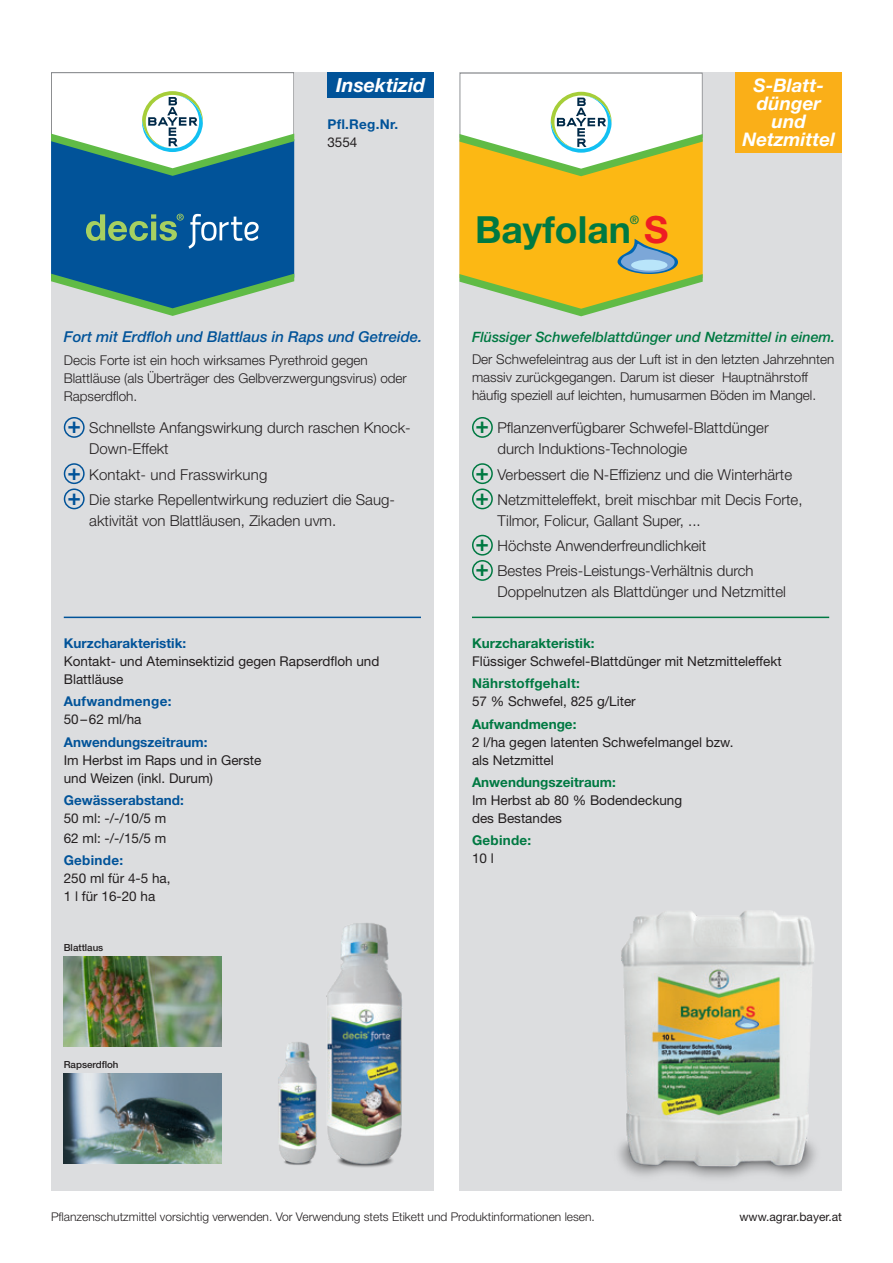
<style>
.page{position:relative;width:893px;height:1263px;background:#fff}
.page>*{position:absolute;margin:0;border:0;box-sizing:border-box;transform-origin:0 0}
.t1{font:700 37.5px "Helvetica Neue";color:#007942}
.t2{font:700 22.5px "Helvetica Neue LT Std";color:#007942}
.t3{font:700 22.5px "Helvetica Neue LT Std";color:#015399}
.t4{font:italic 700 19.5px "Helvetica Neue LT Std";color:#fff}
.t5{font:italic 700 18.75px "Helvetica Neue LT Std";color:#fff}
.t6{font:300 15px/21px "Helvetica Neue LT Std";color:#231f20}
.t7{font:italic 500 15px "Helvetica Neue LT Std";color:#015399}
.Headline-Bold{font:italic 500 14.25px "Helvetica Neue LT Std";color:#007942}
.Tabelle_Text{font:13.5px/18px "Helvetica Neue LT Std";color:#231f20}
.Headline-Bold-2{font:300 13.5px/18px "Helvetica Neue LT Std";color:#231f20}
.Lauftext{font:700 13.5px/18px "Helvetica Neue LT Std";color:#015399}
.Lauftext-2{font:700 13.5px/18px "Helvetica Neue LT Std";letter-spacing:.02em;color:#015399}
.Lauftext-3{font:700 13.5px "Helvetica Neue LT Std";color:#007942}
.Lauftext-4{font:700 13.5px/18px "Helvetica Neue LT Std";letter-spacing:.02em;color:#007942}
.t8{font:300 12px "Helvetica Neue LT Pro";color:#231f20}
.t9{font:12px "Helvetica Neue LT Std";color:#231f20}
.t10{font:500 11.7px "Helvetica Neue";color:#007942}
.Headline-Bold-3{font:500 9.75px "Helvetica Neue LT Std";color:#231f20}
.s1{font-weight:400;color:#231f20}
.s2{font-weight:700;color:#015399}
.s3{color:#ee1d23}
.s4{font-weight:700;color:#007942}
</style>
<div class="page">
<div style="left:51px;top:72px;width:383px;height:1119px;background:#dcdddf"></div>
<div style="left:459px;top:72px;width:383px;height:1119px;background:#dcdddf"></div>
<svg style="left:51px;top:72px;width:243px;height:244px;background:#699cb6"></svg>
<div style="left:64px;top:417px;width:21px;height:21px;border:2px solid #015399;border-radius:50%"></div>
<div style="left:64px;top:463px;width:21px;height:21px;border:2px solid #015399;border-radius:50%"></div>
<div style="left:64px;top:488px;width:21px;height:21px;border:2px solid #015399;border-radius:50%"></div>
<div style="left:472px;top:417px;width:21px;height:21px;border:2px solid #007942;border-radius:50%"></div>
<div style="left:472px;top:463px;width:21px;height:21px;border:2px solid #007942;border-radius:50%"></div>
<div style="left:472px;top:488px;width:21px;height:21px;border:2px solid #007942;border-radius:50%"></div>
<div style="left:472px;top:535px;width:21px;height:21px;border:2px solid #007942;border-radius:50%"></div>
<div style="left:472px;top:560px;width:21px;height:21px;border:2px solid #007942;border-radius:50%"></div>
<div style="left:327px;top:72px;width:107px;height:26px;background:#015399"></div>
<div style="left:736px;top:72px;width:106px;height:81px;background:#faaf18"></div>
<hr style="left:64px;top:617px;width:357px;height:1px;background:#015399">
<hr style="left:472px;top:617px;width:357px;height:1px;background:#007942">
<img style="left:64px;top:957px;width:157px;height:89px">
<img style="left:64px;top:1074px;width:157px;height:89px">
<svg style="left:459px;top:72px;width:244px;height:244px;background:#e9ce72"></svg>
<img style="left:618px;top:911px;width:198px;height:267px">
<img style="left:326px;top:923px;width:77px;height:245px">
<img style="left:278px;top:1042px;width:39px;height:123px">
<p class="t4" style="left:336px;top:73px;width:90px">Insektizid</p>
<p class="t5" style="left:754px;top:74px;width:72px">S-Blatt-</p>
<p class="t5" style="left:757px;top:92px;width:65px">dünger</p>
<p class="t5" style="left:772px;top:110px;width:36px">und</p>
<p class="t5" style="left:743px;top:128px;width:94px">Netzmittel</p>
<p class="Lauftext" style="left:327px;top:115px;width:72px">Pfl.Reg.Nr.</p>
<p class="Tabelle_Text" style="left:327px;top:133px;width:32px">3554</p>
<p class="t7" style="left:64px;top:328px;width:360px">Fort mit Erdfloh und Blattlaus in Raps und Getreide.</p>
<p class="Headline-Bold-2" style="left:64px;top:351px;width:345px">Decis Forte ist ein hoch wirksames Pyrethroid gegen<br>Blattläuse (als Überträger des Gelbverzwergungsvirus) oder<br>Rapserdfloh.</p>
<p class="t3" style="left:67px;top:411px;width:15px">+</p>
<p class="t6" style="left:89px;top:417px;width:323px">Schnellste Anfangswirkung durch raschen Knock-<br>Down-Effekt</p>
<p class="t3" style="left:67px;top:458px;width:15px">+</p>
<p class="t6" style="left:89px;top:463px;width:180px">Kontakt- und Frasswirkung</p>
<p class="t3" style="left:67px;top:483px;width:15px">+</p>
<p class="t6" style="left:89px;top:489px;width:307px">Die starke Repellentwirkung reduziert die Saug&shy;aktivität von Blattläusen, Zikaden uvm.</p>
<p class="Lauftext" style="left:64px;top:634px;width:124px">Kurzcharakteristik:</p>
<p class="Tabelle_Text" style="left:64px;top:652px;width:317px">Kontakt- und Ateminsektizid gegen Rapserdfloh und<br>Blattläuse</p>
<p class="Lauftext-2" style="left:64px;top:692px;width:109px">Aufwandmenge:<br><span class="s1">50–62 ml/ha</span></p>
<p class="Tabelle_Text" style="left:64px;top:733px;width:199px"><span class="s2">Anwendungszeitraum:<br></span>Im Herbst im Raps und in Gerste und Weizen (inkl. Durum)</p>
<p class="Lauftext" style="left:64px;top:791px;width:121px">Gewässerabstand:<br><span class="s1">50 ml: -/-/10/5 m</span></p>
<p class="Tabelle_Text" style="left:64px;top:829px;width:104px">62 ml: -/-/15/5 m</p>
<p class="Tabelle_Text" style="left:64px;top:851px;width:108px"><span class="s2">Gebinde:<br></span>250 ml für 4-5 ha,</p>
<p class="Tabelle_Text" style="left:64px;top:887px;width:93px">1 l für 16-20 ha</p>
<p class="Headline-Bold-3" style="left:64px;top:942px;width:41px">Blattlaus</p>
<p class="Headline-Bold-3" style="left:64px;top:1059px;width:56px">Rapserdfloh</p>
<p class="t10" style="left:630px;top:211px;width:11px">®</p>
<p class="t1" style="left:475px;top:200px;width:195px">Bayfolan <span class="s3">S</span></p>
<p class="Headline-Bold" style="left:472px;top:328px;width:365px">Flüssiger Schwefelblattdünger und Netzmittel in einem.</p>
<p class="Headline-Bold-2" style="left:472px;top:350px;width:364px">Der Schwefeleintrag aus der Luft ist in den letzten Jahrzehnten massiv zurückgegangen. Darum ist dieser Hauptnährstoff häufig speziell auf leichten, humusarmen Böden im Mangel.</p>
<p class="t2" style="left:476px;top:411px;width:15px">+</p>
<p class="t6" style="left:497px;top:417px;width:273px">Pflanzenverfügbarer Schwefel-Blattdünger durch Induktions-Technologie</p>
<p class="t2" style="left:476px;top:458px;width:15px">+</p>
<p class="t6" style="left:497px;top:463px;width:296px">Verbessert die N-Effizienz und die Winterhärte</p>
<p class="t2" style="left:476px;top:483px;width:15px">+</p>
<p class="t6" style="left:497px;top:489px;width:307px">Netzmitteleffekt, breit mischbar mit Decis Forte,<br>Tilmor, Folicur, Gallant Super, ...</p>
<p class="t2" style="left:476px;top:529px;width:15px">+</p>
<p class="t6" style="left:497px;top:535px;width:210px">Höchste Anwenderfreundlichkeit</p>
<p class="t2" style="left:476px;top:554px;width:15px">+</p>
<p class="t6" style="left:497px;top:560px;width:290px">Bestes Preis-Leistungs-Verhältnis durch<br>Doppelnutzen als Blattdünger und Netzmittel</p>
<p class="Lauftext-3" style="left:472px;top:635px;width:124px">Kurzcharakteristik:</p>
<p class="Tabelle_Text" style="left:472px;top:652px;width:311px">Flüssiger Schwefel-Blattdünger mit Netzmitteleffekt</p>
<p class="Tabelle_Text" style="left:472px;top:674px;width:165px"><span class="s4">Nährstoffgehalt:<br></span>57 % Schwefel, 825 g/Liter</p>
<p class="Tabelle_Text" style="left:472px;top:715px;width:263px"><span class="s4">Aufwandmenge:<br></span>2 l/ha gegen latenten Schwefelmangel bzw. als Netzmittel</p>
<p class="Tabelle_Text" style="left:472px;top:773px;width:212px"><span class="s4">Anwendungszeitraum:<br></span>Im Herbst ab 80 % Bodendeckung des Bestandes</p>
<p class="Lauftext-4" style="left:472px;top:831px;width:61px">Gebinde:<br><span class="s1">10 l</span></p>
<p class="t8" style="left:51px;top:1209px;width:545px">Pflanzenschutzmittel vorsichtig verwenden. Vor Verwendung stets Etikett und Produktinformationen lesen.</p>
<p class="t9" style="left:739px;top:1209px;width:104px">www.agrar.bayer.at</p>
</div>
